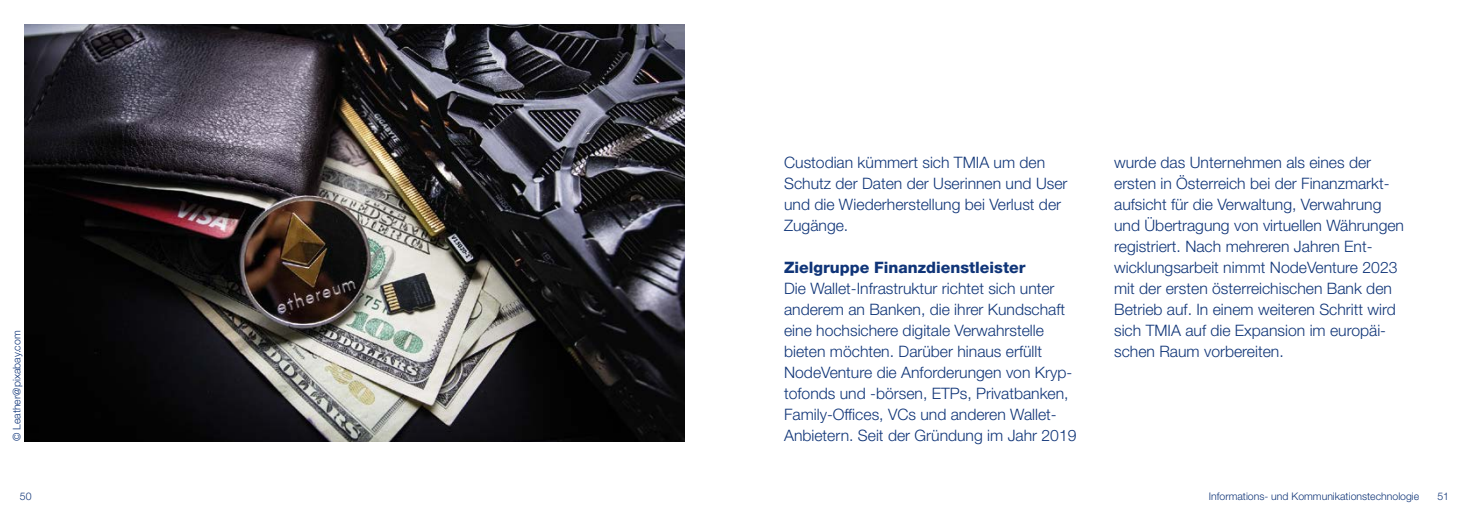
<style>
.page{position:relative;width:1469px;height:521px;background:#fff}
.page>*{position:absolute;margin:0;border:0;box-sizing:border-box;transform-origin:0 0}
.P_Lauftext{font:300 15.75px/21px "Helvetica Neue LT Std";color:#103578}
.H5_fette_überschriften_copy{font:800 15.75px "Helvetica Neue LT Std";color:#103578}
.t1{font:300 10.5px "Helvetica Neue LT Std";color:#103578}
</style>
<div class="page">
<img style="left:25px;top:25px;width:660px;height:416px">
<p class="t1" style="left:10px;top:441px;width:112px;rotate:-90deg">© Leather@pixabay.com</p>
<p class="P_Lauftext" style="left:784px;top:152px;width:285px">Custodian kümmert sich TMIA um den<br>Schutz der Daten der Userinnen und User und die Wiederherstellung bei Verlust der<br>Zugänge.</p>
<h5 class="H5_fette_überschriften_copy" style="left:784px;top:258px;width:243px">Zielgruppe Finanzdienstleister</h5>
<p class="P_Lauftext" style="left:784px;top:278px;width:294px">Die Wallet-Infrastruktur richtet sich unter anderem an Banken, die ihrer Kundschaft eine hochsichere digitale Verwahrstelle bieten möchten. Darüber hinaus erfüllt NodeVenture die Anforderungen von Kryp&shy;tofonds und -börsen, ETPs, Privatbanken, Family-Offices, VCs und anderen Wallet-Anbietern. Seit der Gründung im Jahr 2019</p>
<p class="P_Lauftext" style="left:1114px;top:152px;width:291px">wurde das Unternehmen als eines der ersten in Österreich bei der Finanzmarkt&shy;aufsicht für die Verwaltung, Verwahrung und Übertragung von virtuellen Währungen registriert. Nach mehreren Jahren Ent&shy;wicklungsarbeit nimmt NodeVenture 2023 mit der ersten österreichischen Bank den Betrieb auf. In einem weiteren Schritt wird sich TMIA auf die Expansion im europäi&shy;schen Raum vorbereiten.</p>
<p class="t1" style="left:20px;top:490px;width:13px">50</p>
<p class="t1" style="left:1208px;top:490px;width:212px">Informations- und Kommunikationstechnologie</p>
<p class="t1" style="left:1437px;top:490px;width:13px">51</p>
</div>
